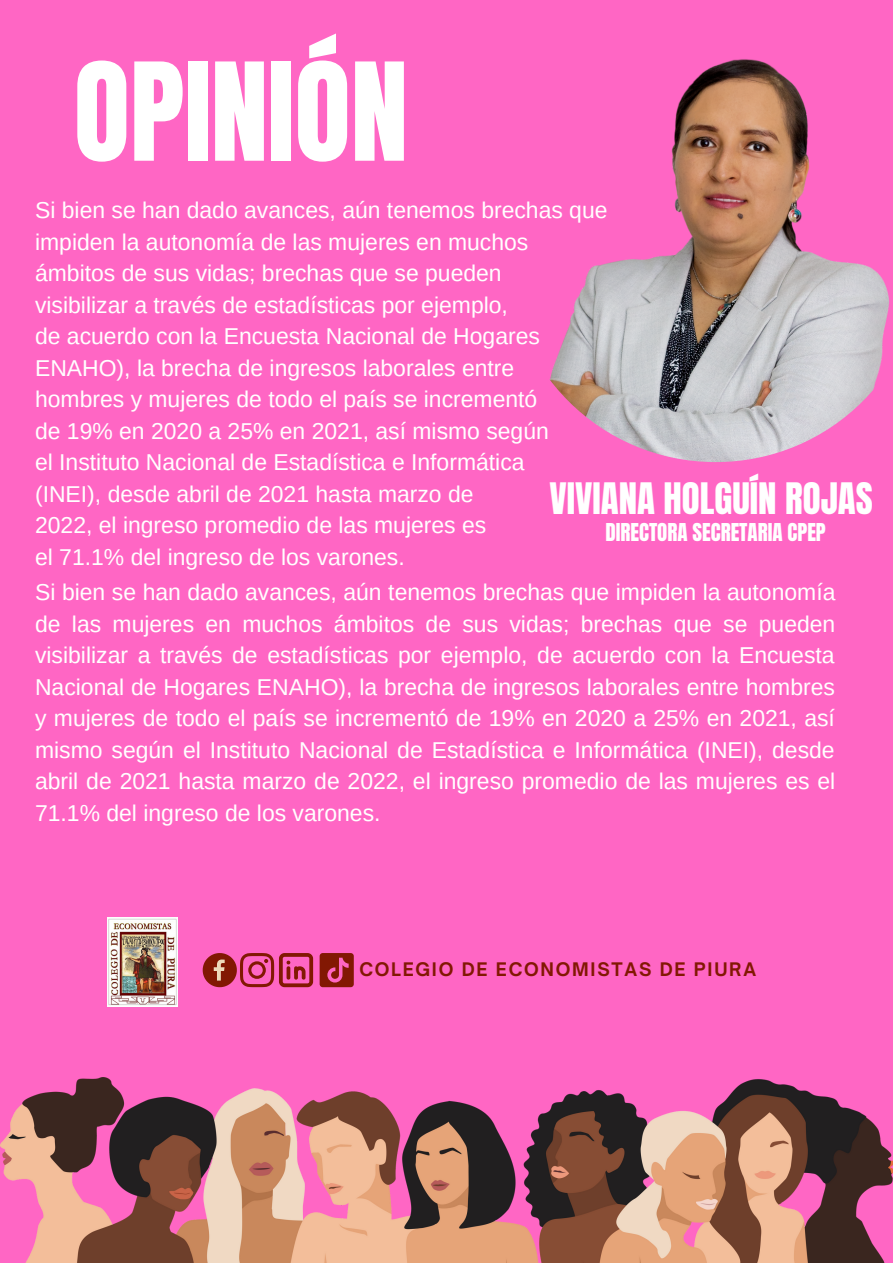
<style>
.page{position:relative;width:893px;height:1264px;background:#fff}
.page>*{position:absolute;margin:0;border:0;box-sizing:border-box;transform-origin:0 0}
.t1{font:115.5px "Anton";color:#fff}
.t2{font:36.9px "Anton";color:#fff}
.t3{font:22.95px/31.5px "Arimo";color:#fff}
.t4{font:20.85px "Anton";color:#fff}
.t5{font:700 17.85px "Open Sauce One";letter-spacing:.095em;color:#821803}
</style>
<div class="page">
<div style="left:0;top:0;width:892px;height:1262px;background:#ff66c4"></div>
<img style="left:0;top:1077px;width:892px;height:185px">
<img style="left:549px;top:59px;width:340px;height:403px">
<svg style="left:203px;top:953px;width:110px;height:34px"></svg>
<svg style="left:319px;top:953px;width:35px;height:34px"></svg>
<img style="left:108px;top:917px;width:69px;height:89px">
<h1 class="t1" style="left:74px;top:29px;width:336px">OPINIÓN</h1>
<p class="t3" style="left:35px;top:195px;width:574px">Si bien se han dado avances, aún tenemos brechas que impiden la autonomía de las mujeres en muchos ámbitos de sus vidas; brechas que se pueden<br>visibilizar a través de estadísticas por ejemplo,<br>de acuerdo con la Encuesta Nacional de Hogares ENAHO), la brecha de ingresos laborales entre hombres y mujeres de todo el país se incrementó<br>de 19% en 2020 a 25% en 2021, así mismo según<br>el Instituto Nacional de Estadística e Informática<br>(INEI), desde abril de 2021 hasta marzo de<br>2022, el ingreso promedio de las mujeres es<br>el 71.1% del ingreso de los varones.</p>
<p class="t3" style="left:35px;top:576px;width:801px;text-align:justify">Si bien se han dado avances, aún tenemos brechas que impiden la autonomía de las mujeres en muchos ámbitos de sus vidas; brechas que se pueden visibilizar a través de estadísticas por ejemplo, de acuerdo con la Encuesta Nacional de Hogares ENAHO), la brecha de ingresos laborales entre hombres y mujeres de todo el país se incrementó de 19% en 2020 a 25% en 2021, así mismo según el Instituto Nacional de Estadística e Informática (INEI), desde abril de 2021 hasta marzo de 2022, el ingreso promedio de las mujeres es el 71.1% del ingreso de los varones.</p>
<h2 class="t2" style="left:549px;top:472px;width:325px">VIVIANA HOLGUÍN ROJAS</h2>
<p class="t4" style="left:605px;top:517px;width:222px">DIRECTORA SECRETARIA CPEP</p>
<p class="t5" style="left:359px;top:958px;width:398px">COLEGIO DE ECONOMISTAS DE PIURA</p>
</div>
